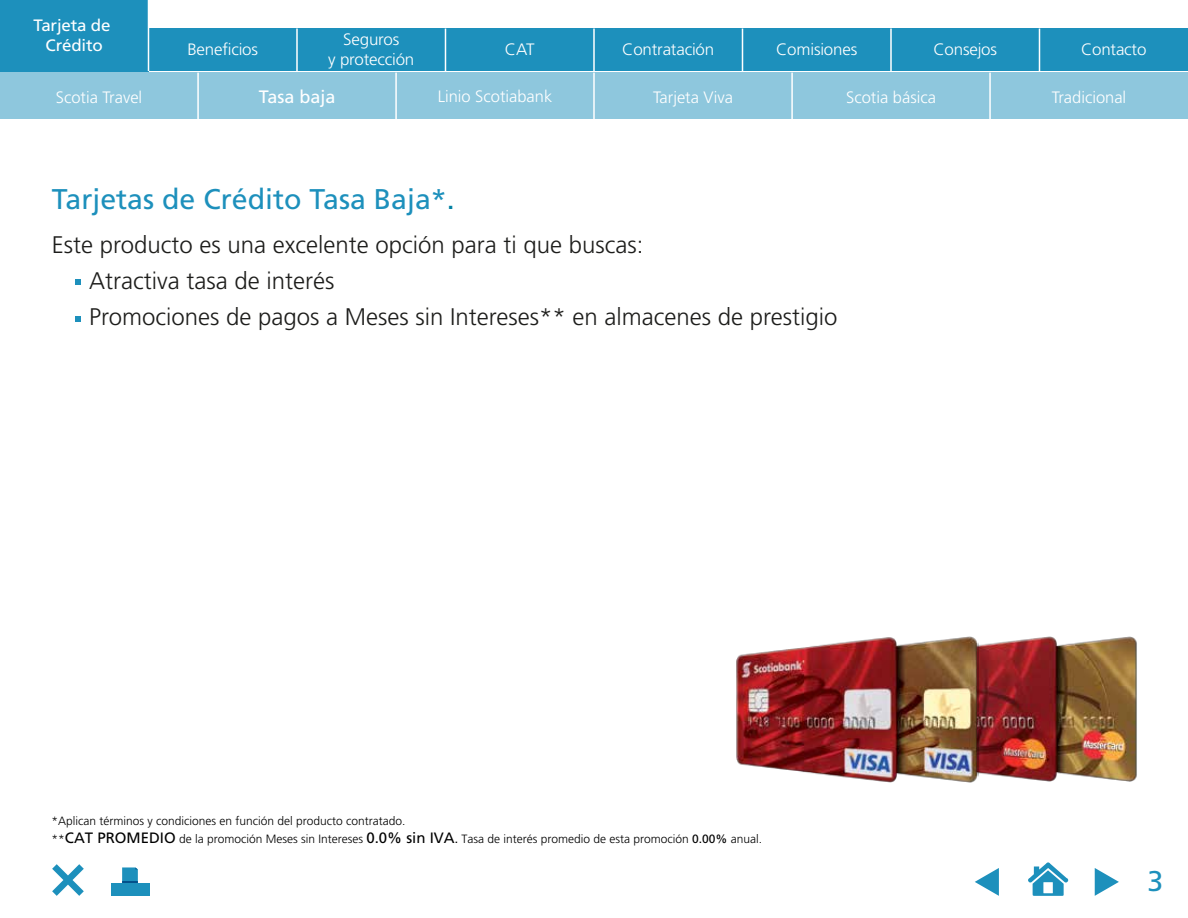
<style>
.page{position:relative;width:1188px;height:918px;background:#fff}
.page>*{position:absolute;margin:0;border:0;box-sizing:border-box;transform-origin:0 0}
.t1{font:28.5px "Frutiger";color:#1d90bc}
.t2{font:300 24px/36.3px "Frutiger";color:#1d1d1b}
.t3{font:18px "Frutiger";color:#fff}
.t4{font:300 16.5px/19.8px "Frutiger";letter-spacing:-.01em;color:#fff;text-align:center}
.t5{font:16.5px/19.8px "Frutiger";letter-spacing:-.01em;color:#fff;text-align:center}
.t6{font:300 12px/18px "Frutiger";color:#000}
.s1{color:#0080a3}
.s2{font-weight:400;font-size:15px}
.s3{font-weight:400}
</style>
<div class="page">
<img style="left:979px;top:636px;width:158px;height:146px">
<img style="left:736px;top:636px;width:243px;height:147px">
<div style="left:0;top:73px;width:1188px;height:46px;background:#8ec7dd"></div>
<div style="left:0;top:0;width:148px;height:71px;background:#1d90bc"></div>
<div style="left:148px;top:29px;width:149px;height:42px;background:#1d90bc"></div>
<div style="left:297px;top:29px;width:149px;height:42px;background:#1d90bc"></div>
<div style="left:446px;top:29px;width:148px;height:42px;background:#1d90bc"></div>
<div style="left:594px;top:29px;width:148px;height:42px;background:#1d90bc"></div>
<div style="left:742px;top:29px;width:149px;height:42px;background:#1d90bc"></div>
<div style="left:891px;top:29px;width:149px;height:42px;background:#1d90bc"></div>
<div style="left:1040px;top:29px;width:148px;height:42px;background:#1d90bc"></div>
<hr style="left:148px;top:0;width:1px;height:71px;background:#fff">
<hr style="left:296px;top:29px;width:2px;height:42px;background:#fff">
<hr style="left:445px;top:29px;width:1px;height:42px;background:#fff">
<hr style="left:593px;top:29px;width:2px;height:42px;background:#fff">
<hr style="left:742px;top:29px;width:1px;height:42px;background:#fff">
<hr style="left:890px;top:29px;width:2px;height:42px;background:#fff">
<hr style="left:1039px;top:29px;width:1px;height:42px;background:#fff">
<hr style="left:791px;top:73px;width:2px;height:46px;background:#fff">
<hr style="left:989px;top:73px;width:2px;height:46px;background:#fff">
<hr style="left:593px;top:73px;width:2px;height:46px;background:#fff">
<hr style="left:395px;top:73px;width:2px;height:46px;background:#fff">
<hr style="left:197px;top:73px;width:2px;height:46px;background:#fff">
<svg style="left:1095px;top:868px;width:24px;height:28px"></svg>
<svg style="left:975px;top:868px;width:24px;height:28px"></svg>
<div style="left:111px;top:883px;width:38px;height:13px;background:#1d90bc"></div>
<svg style="left:122px;top:867px;width:16px;height:16px"></svg>
<svg style="left:52px;top:864px;width:32px;height:32px"></svg>
<svg style="left:1028px;top:862px;width:40px;height:34px"></svg>
<svg style="left:75px;top:279px;width:6px;height:6px"></svg>
<svg style="left:75px;top:316px;width:6px;height:6px"></svg>
<h3 class="t5" style="left:33px;top:15px;width:79px">Tarjeta de<br>Crédito</h3>
<h3 class="t4" style="left:328px;top:29px;width:88px">Seguros<br>y protección</h3>
<h3 class="t4" style="left:933px;top:39px;width:65px">Consejos</h3>
<h3 class="t4" style="left:1081px;top:39px;width:67px">Contacto</h3>
<h3 class="t4" style="left:1052px;top:88px;width:76px">Tradicional</h3>
<h3 class="t4" style="left:187px;top:39px;width:72px">Beneficios</h3>
<h3 class="t4" style="left:505px;top:39px;width:31px">CAT</h3>
<h3 class="t4" style="left:622px;top:39px;width:94px">Contratación</h3>
<h3 class="t4" style="left:776px;top:39px;width:83px">Comisiones</h3>
<h3 class="t4" style="left:56px;top:88px;width:88px">Scotia Travel</h3>
<h3 class="t3" style="left:259px;top:86px;width:78px">Tasa baja</h3>
<h3 class="t4" style="left:438px;top:87px;width:116px">Linio Scotiabank</h3>
<h3 class="t4" style="left:653px;top:88px;width:81px">Tarjeta Viva</h3>
<h3 class="t4" style="left:846px;top:88px;width:91px">Scotia básica</h3>
<h1 class="t1" style="left:52px;top:182px;width:404px">Tarjetas de Crédito Tasa Baja*<span class="s1">.</span></h1>
<h2 class="t2" style="left:89px;top:226px;width:750px;text-indent:-37px">Este producto es una excelente opción para ti que buscas:<br>Atractiva tasa de interés<br>Promociones de pagos a Meses sin Intereses** en almacenes de prestigio</h2>
<p class="t6" style="left:52px;top:812px;width:712px">*Aplican términos y condiciones en función del producto contratado.<br>**<span class="s2">CAT PROMEDIO</span> de la promoción Meses sin Intereses <span class="s2">0.0% sin IVA</span><span class="s3">.</span> Tasa de interés promedio de esta promoción <span class="s3">0.00%</span> anual.</p>
<h1 class="t1" style="left:1148px;top:864px;width:17px">3</h1>
</div>
